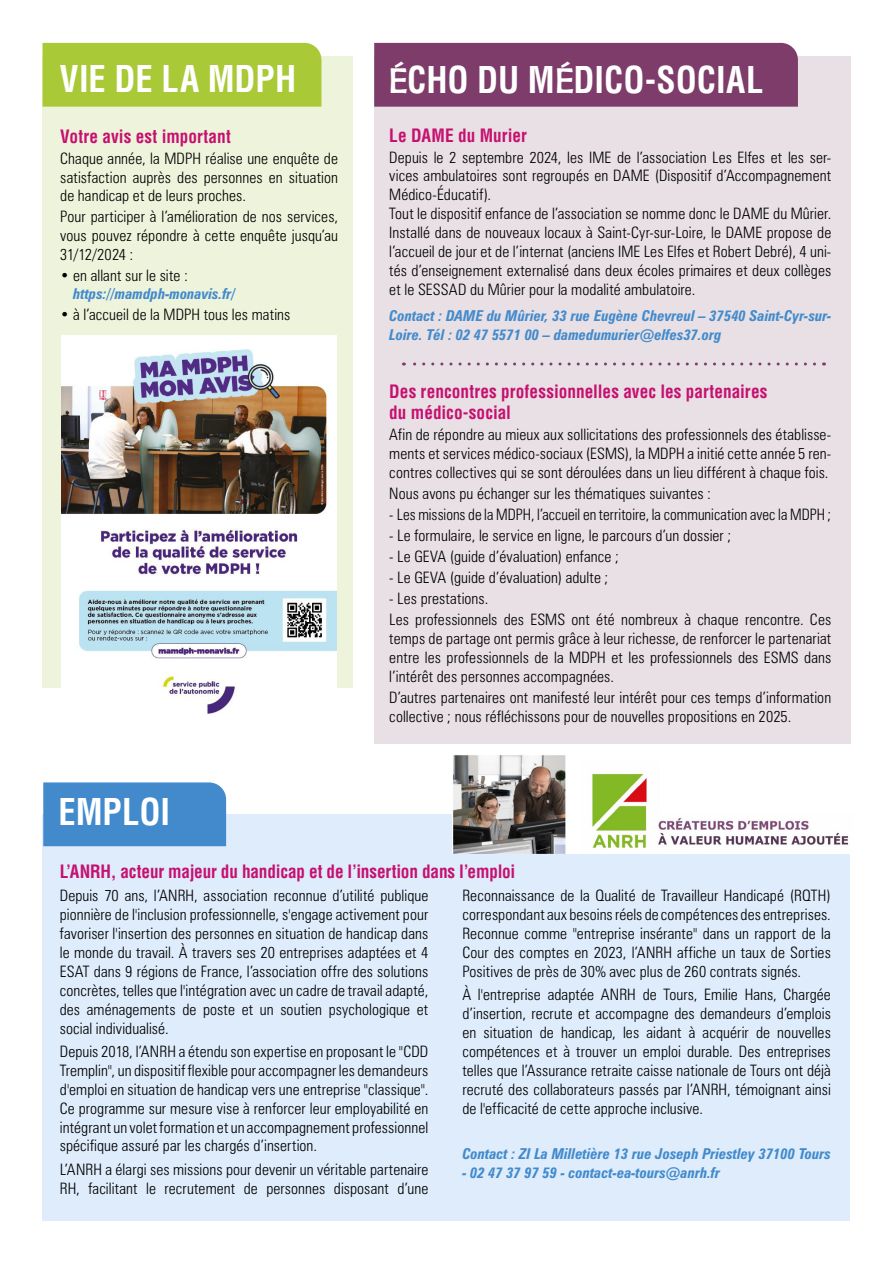
<style>
.page{position:relative;width:893px;height:1263px;background:#fff}
.page>*{position:absolute;margin:0;border:0;box-sizing:border-box;transform-origin:0 0}
.t1{font:700 condensed 36px "Helvetica LT Std";color:#fff;scale:.96 1}
.t2{font:700 condensed 18px/21.6px "Helvetica LT Std";color:#c61070;scale:.96 1}
.t3{font:300 condensed 15.75px/18.9px "Zurich BT";letter-spacing:.005em;color:#000;text-align:justify}
.t4{font:300 condensed 15.75px "Zurich BT";letter-spacing:.005em;color:#000;scale:.96 1}
.t5{font:italic 700 condensed 15px/18.9px "Zurich BT";color:#428acc}
.s1{font-family:"Berlin Sans FB";font-weight:400;font-stretch:normal}
</style>
<div class="page">
<div style="left:374px;top:56px;width:476px;height:688px;background:#e8e0e5"></div>
<div style="left:43px;top:56px;width:310px;height:632px;background:#eef4db"></div>
<div style="left:43px;top:43px;width:278px;height:64px;background:#a9c937"></div>
<img style="left:61px;top:336px;width:275px;height:378px">
<div style="left:43px;top:814px;width:807px;height:406px;background:#deecfb"></div>
<div style="left:43px;top:782px;width:183px;height:64px;background:#428acc"></div>
<img style="left:453px;top:755px;width:397px;height:99px">
<div style="left:374px;top:43px;width:424px;height:64px;background:#7d3c69"></div>
<svg style="left:403px;top:362px;width:412px;height:3px"></svg>
<h1 class="t1" style="left:60px;top:56px;width:248px">VIE DE LA MDPH</h1>
<p class="t2" style="left:60px;top:125px;width:179px">Votre avis est important</p>
<p class="t3" style="left:60px;top:148px;width:279px">Chaque année, la MDPH réalise une enquête de satisfaction auprès des personnes en situation de handicap et de leurs proches.</p>
<p class="t3" style="left:60px;top:207px;width:279px">Pour participer à l’amélioration de nos services, vous pouvez répondre à cette enquête jusqu’au 31/12/2024 :</p>
<p class="t3" style="left:60px;top:266px;width:129px">• en allant sur le site :</p>
<p class="t5" style="left:73px;top:284px;width:164px">https://mamdph-monavis.fr/</p>
<p class="t3" style="left:60px;top:305px;width:232px">• à l’accueil de la MDPH tous les matins</p>
<h1 class="t1" style="left:58px;top:789px;width:118px">EMPLOI</h1>
<h1 class="t1" style="left:389px;top:57px;width:391px"><span class="s1">É</span>CHO DU M<span class="s1">É</span>DICO-SOCIAL</h1>
<p class="t2" style="left:389px;top:124px;width:145px">Le DAME du Murier</p>
<p class="t3" style="left:389px;top:147px;width:443px;text-align:left">Depuis le 2 septembre 2024, les IME de l’association Les Elfes et les ser&shy;vices ambulatoires sont regroupés en DAME (Dispositif d’Accompagnement Médico-Éducatif).<br>Tout le dispositif enfance de l’association se nomme donc le DAME du Mûrier.<br>Installé dans de nouveaux locaux à Saint-Cyr-sur-Loire, le DAME propose de l’accueil de jour et de l’internat (anciens IME Les Elfes et Robert Debré), 4 uni&shy;tés d’enseignement externalisé dans deux écoles primaires et deux collèges et le SESSAD du Mûrier pour la modalité ambulatoire.</p>
<p class="t5" style="left:389px;top:306px;width:444px">Contact : DAME du Mûrier, 33 rue Eugène Chevreul – 37540 Saint-Cyr-sur-<br>Loire. Tél : 02 47 5571 00 – damedumurier@elfes37.org</p>
<p class="t2" style="left:389px;top:380px;width:395px">Des rencontres professionnelles avec les partenaires du médico-social</p>
<p class="t3" style="left:389px;top:425px;width:443px">Afin de répondre au mieux aux sollicitations des professionnels des établisse&shy;ments et services médico-sociaux (ESMS), la MDPH a initié cette année 5 ren&shy;contres collectives qui se sont déroulées dans un lieu différent à chaque fois.</p>
<p class="t3" style="left:389px;top:484px;width:323px">Nous avons pu échanger sur les thématiques suivantes :</p>
<p class="t4" style="left:389px;top:505px;width:462px">- Les missions de la MDPH, l’accueil en territoire, la communication avec la MDPH ;</p>
<p class="t3" style="left:389px;top:526px;width:343px">- Le formulaire, le service en ligne, le parcours d’un dossier ;</p>
<p class="t3" style="left:389px;top:547px;width:231px">- Le GEVA (guide d’évaluation) enfance ;</p>
<p class="t3" style="left:389px;top:568px;width:221px">- Le GEVA (guide d’évaluation) adulte ;</p>
<p class="t3" style="left:389px;top:588px;width:443px;line-height:21px">- Les prestations.<br>Les professionnels des ESMS ont été nombreux à chaque rencontre. Ces</p>
<p class="t3" style="left:389px;top:629px;width:443px">temps de partage ont permis grâce à leur richesse, de renforcer le partenariat entre les professionnels de la MDPH et les professionnels des ESMS dans l’intérêt des personnes accompagnées.</p>
<p class="t3" style="left:389px;top:688px;width:443px">D’autres partenaires ont manifesté leur intérêt pour ces temps d’information collective ; nous réfléchissons pour de nouvelles propositions en 2025.</p>
<p class="t2" style="left:60px;top:861px;width:476px">L’ANRH, acteur majeur du handicap et de l’insertion dans l’emploi</p>
<p class="t3" style="left:60px;top:886px;width:370px">Depuis 70 ans, l’ANRH, association reconnue d’utilité publique pionnière de l'inclusion professionnelle, s'engage activement pour favoriser l'insertion des personnes en situation de handicap dans le monde du travail. À travers ses 20 entreprises adaptées et 4<br>ESAT dans 9 régions de France, l’association offre des solutions concrètes, telles que l'intégration avec un cadre de travail adapté, des aménagements de poste et un soutien psychologique et social individualisé.</p>
<p class="t3" style="left:60px;top:1042px;width:370px">Depuis 2018, l’ANRH a étendu son expertise en proposant le "CDD Tremplin", un dispositif flexible pour accompagner les demandeurs d'emploi en situation de handicap vers une entreprise "classique".<br>Ce programme sur mesure vise à renforcer leur employabilité en intégrant un volet formation et un accompagnement professionnel spécifique assuré par les chargés d’insertion.</p>
<p class="t3" style="left:60px;top:1159px;width:370px">L’ANRH a élargi ses missions pour devenir un véritable partenaire<br>RH, facilitant le recrutement de personnes disposant d’une</p>
<p class="t3" style="left:462px;top:886px;width:370px">Reconnaissance de la Qualité de Travailleur Handicapé (RQTH) correspondant aux besoins réels de compétences des entreprises.<br>Reconnue comme "entreprise insérante" dans un rapport de la Cour des comptes en 2023, l’ANRH affiche un taux de Sorties Positives de près de 30% avec plus de 260 contrats signés.</p>
<p class="t3" style="left:462px;top:985px;width:370px">À l'entreprise adaptée ANRH de Tours, Emilie Hans, Chargée d’insertion, recrute et accompagne des demandeurs d’emplois en situation de handicap, les aidant à acquérir de nouvelles compétences et à trouver un emploi durable. Des entreprises telles que l’Assurance retraite caisse nationale de Tours ont déjà recruté des collaborateurs passés par l’ANRH, témoignant ainsi de l'efficacité de cette approche inclusive.</p>
<p class="t5" style="left:462px;top:1144px;width:370px">Contact : ZI La Milletière 13 rue Joseph Priestley 37100 Tours</p>
<p class="t5" style="left:462px;top:1163px;width:259px">- 02 47 37 97 59 - contact-ea-tours@anrh.fr</p>
</div>
